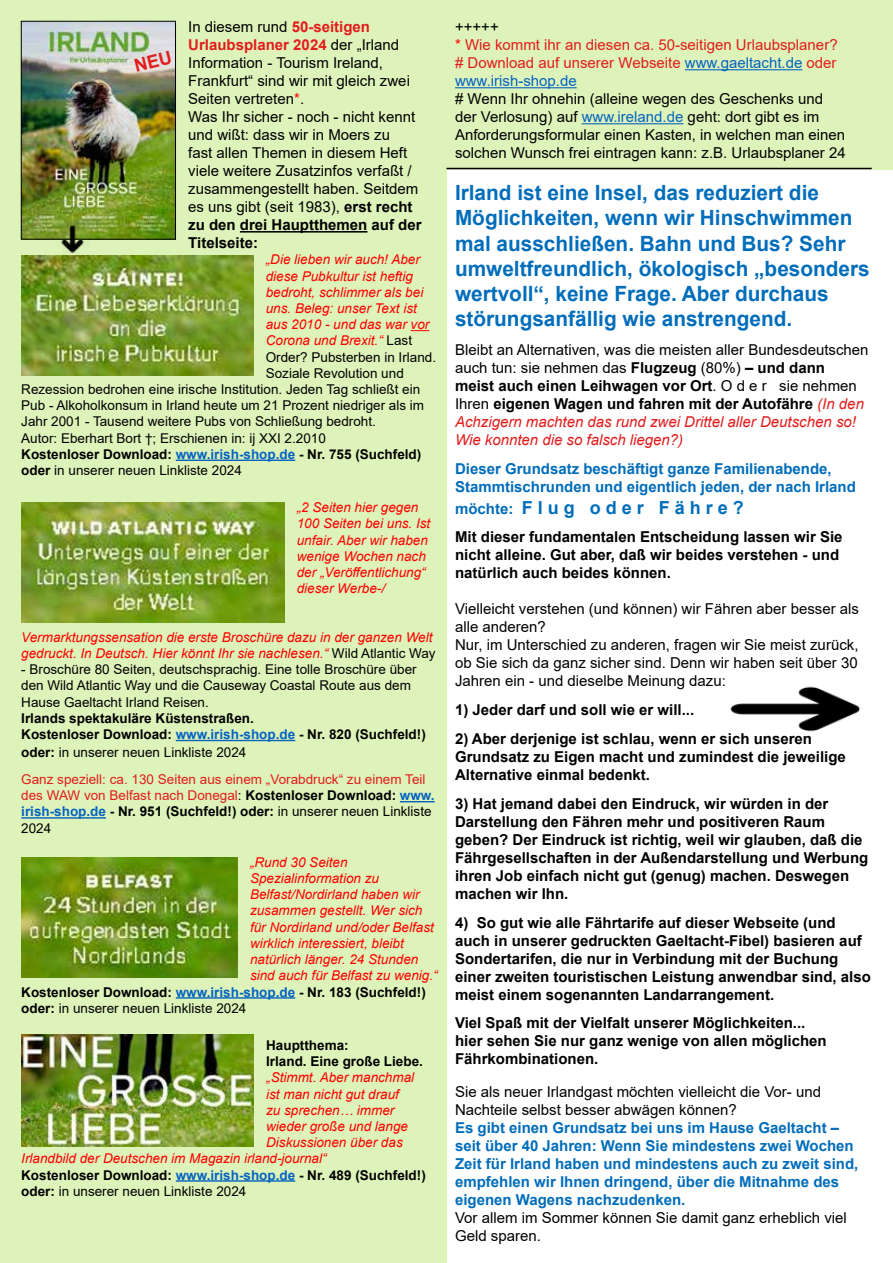
<style>
.page{position:relative;width:893px;height:1263px;background:#fff}
.page>*{position:absolute;margin:0;border:0;box-sizing:border-box;transform-origin:0 0}
.t1{font:700 21px/25.2px "Arial";color:#006dbb}
.t2{font:700 18px "Arial";color:#006dbb}
.t3{font:15px/18px "Arial";color:#000}
.t4{font:700 15px/18px "Arial";color:#000}
.t5{font:700 15px/18px "Arial";color:#006dbb}
.t6{font:15px/18px "Arial";color:#e21c1c}
.t7{font:italic 13.5px/16.2px "Arial";color:#f00}
.t8{font:13.5px/16.2px "Arial";color:#000}
.t9{font:700 13.5px/16.2px "Arial";color:#000}
.t10{font:13.5px/27px "Arial";color:#e21c1c}
.s1{font-weight:700;color:#e21c1c}
.s2{color:#f00}
.s3{font-weight:700}
.s4{font-style:normal;color:#000}
.s5{color:#0563c1}
.s6{font-weight:700;color:#000}
.s7{color:#000}
.s8{font-weight:400;color:#e21c1c}
.s9{font-weight:400}
.s10{font-style:italic;color:#e21c1c}
.s11{font-size:15px}
</style>
<div class="page">
<div style="left:446px;top:0;width:447px;height:169px;background:#def3ba"></div>
<div style="left:0;top:0;width:446px;height:1263px;background:#def3ba"></div>
<hr style="left:240px;top:231px;width:127px;height:2px;background:#000">
<svg style="left:411px;top:330px;width:18px;height:1px"></svg>
<hr style="left:176px;top:460px;width:119px;height:1px;background:#0563c1">
<hr style="left:176px;top:740px;width:119px;height:1px;background:#0563c1">
<hr style="left:400px;top:801px;width:35px;height:1px;background:#0563c1">
<hr style="left:21px;top:817px;width:85px;height:2px;background:#0563c1">
<hr style="left:176px;top:997px;width:119px;height:2px;background:#0563c1">
<hr style="left:176px;top:1180px;width:119px;height:2px;background:#0563c1">
<hr style="left:685px;top:69px;width:117px;height:1px;background:#0563c1">
<hr style="left:455px;top:87px;width:122px;height:1px;background:#0563c1">
<hr style="left:582px;top:123px;width:101px;height:1px;background:#0563c1">
<img style="left:21px;top:503px;width:263px;height:120px">
<img style="left:21px;top:857px;width:216px;height:120px">
<img style="left:21px;top:255px;width:232px;height:120px">
<img style="left:21px;top:1035px;width:232px;height:111px">
<hr style="left:446px;top:168px;width:426px;height:1px;background:#000">
<img style="left:730px;top:686px;width:130px;height:46px">
<img style="left:23px;top:23px;width:151px;height:214px">
<div style="left:21px;top:21px;width:155px;height:218px;border:1px solid #000"></div>
<img style="left:57px;top:223px;width:31px;height:32px">
<svg style="left:134px;top:51px;width:38px;height:21px"></svg>
<p class="t3" style="left:188px;top:18px;width:235px">In diesem rund <span class="s1">50-seitigen<br>Urlaubsplaner 2024</span> der „Irland<br>Information - Tourism Ireland,<br>Frankfurt“ sind wir mit gleich zwei<br>Seiten vertreten<span class="s2">*</span>.<br>Was Ihr sicher - noch - nicht kennt und wißt: dass wir in Moers zu<br>fast allen Themen in diesem Heft viele weitere Zusatzinfos verfaßt / zusammengestellt haben. Seitdem es uns gibt (seit 1983), <span class="s3">erst recht zu den drei Hauptthemen auf der<br>Titelseite:</span></p>
<p class="t7" style="left:266px;top:252px;width:156px">„Die lieben wir auch! Aber</p>
<p class="t7" style="left:266px;top:268px;width:149px">diese Pubkultur ist heftig</p>
<p class="t7" style="left:266px;top:284px;width:159px">bedroht, schlimmer als bei</p>
<p class="t7" style="left:266px;top:300px;width:153px">uns. Beleg: unser Text ist</p>
<p class="t7" style="left:266px;top:317px;width:165px">aus 2010 - und das war vor</p>
<p class="t7" style="left:266px;top:333px;width:148px">Corona und Brexit.“ <span class="s4">Last</span></p>
<p class="t8" style="left:266px;top:349px;width:172px">Order? Pubsterben in Irland.</p>
<p class="t8" style="left:266px;top:365px;width:140px">Soziale Revolution und</p>
<p class="t8" style="left:21px;top:381px;width:400px">Rezession bedrohen eine irische Institution. Jeden Tag schließt ein</p>
<p class="t8" style="left:21px;top:397px;width:404px">Pub - Alkoholkonsum in Irland heute um 21 Prozent niedriger als im</p>
<p class="t8" style="left:21px;top:413px;width:356px">Jahr 2001 - Tausend weitere Pubs von Schließung bedroht.</p>
<p class="t8" style="left:21px;top:430px;width:306px">Autor: Eberhart Bort †; Erschienen in: ij XXI 2.2010</p>
<p class="t9" style="left:21px;top:446px;width:402px">Kostenloser Download: <span class="s5">www.irish-shop.de</span> - Nr. 755 (Suchfeld)</p>
<p class="t8" style="left:21px;top:462px;width:222px"><span class="s3">oder</span> in unserer neuen Linkliste 2024</p>
<p class="t7" style="left:297px;top:500px;width:135px">„2 Seiten hier gegen<br>100 Seiten bei uns. Ist unfair. Aber wir haben wenige Wochen nach der „Veröffentlichung“ dieser Werbe-/</p>
<p class="t7" style="left:21px;top:629px;width:416px">Vermarktungssensation die erste Broschüre dazu in der ganzen Welt gedruckt. In Deutsch. Hier könnt Ihr sie nachlesen.“ <span class="s4">Wild Atlantic Way</span></p>
<p class="t8" style="left:21px;top:661px;width:397px">- Broschüre 80 Seiten, deutschsprachig. Eine tolle Broschüre über den Wild Atlantic Way und die Causeway Coastal Route aus dem<br>Hause Gaeltacht Irland Reisen.</p>
<p class="t9" style="left:21px;top:710px;width:406px">Irlands spektakuläre Küstenstraßen.<br>Kostenloser Download: <span class="s5">www.irish-shop.de</span> - Nr. 820 (Suchfeld!)</p>
<p class="t10" style="left:21px;top:739px;width:406px"><span class="s6">oder:</span> <span class="s7">in unserer neuen Linkliste 2024<br></span>Ganz speziell: ca. 130 Seiten aus einem „Vorabdruck“ zu einem Teil</p>
<p class="t9" style="left:21px;top:787px;width:415px"><span class="s8">des WAW von Belfast nach Donegal</span><span class="s9">:</span> Kostenloser Download: <span class="s5">www. irish-shop.de</span> - Nr. 951 (Suchfeld!) oder: <span class="s9">in unserer neuen Linkliste<br>2024</span></p>
<p class="t7" style="left:250px;top:854px;width:99px">„Rund 30 Seiten</p>
<p class="t7" style="left:250px;top:870px;width:131px">Spezialinformation zu</p>
<p class="t7" style="left:250px;top:887px;width:171px">Belfast/Nordirland haben wir</p>
<p class="t7" style="left:250px;top:903px;width:174px">zusammen gestellt. Wer sich</p>
<p class="t7" style="left:250px;top:919px;width:185px">für Nordirland und/oder Belfast</p>
<p class="t7" style="left:250px;top:935px;width:155px">wirklich interessiert, bleibt</p>
<p class="t7" style="left:250px;top:951px;width:170px">natürlich länger. 24 Stunden</p>
<p class="t7" style="left:250px;top:968px;width:189px">sind auch für Belfast zu wenig.“</p>
<p class="t9" style="left:21px;top:984px;width:406px">Kostenloser Download: <span class="s5">www.irish-shop.de</span> - Nr. 183 (Suchfeld!)</p>
<p class="t8" style="left:21px;top:1000px;width:227px"><span class="s3">oder:</span> in unserer neuen Linkliste 2024</p>
<p class="t9" style="left:266px;top:1037px;width:158px">Hauptthema:<br>Irland. Eine große Liebe.</p>
<p class="t7" style="left:266px;top:1070px;width:150px">„Stimmt. Aber manchmal</p>
<p class="t7" style="left:266px;top:1086px;width:134px">ist man nicht gut drauf</p>
<p class="t7" style="left:266px;top:1102px;width:130px">zu sprechen… immer</p>
<p class="t7" style="left:266px;top:1118px;width:143px">wieder große und lange</p>
<p class="t7" style="left:266px;top:1134px;width:138px">Diskussionen über das</p>
<p class="t7" style="left:21px;top:1151px;width:307px">Irlandbild der Deutschen im Magazin irland-journal“</p>
<p class="t9" style="left:21px;top:1167px;width:406px">Kostenloser Download: <span class="s5">www.irish-shop.de</span> - Nr. 489 (Suchfeld!)</p>
<p class="t8" style="left:21px;top:1183px;width:227px"><span class="s3">oder:</span> in unserer neuen Linkliste 2024</p>
<p class="t6" style="left:455px;top:18px;width:384px"><span class="s7">+++++<br></span><span class="s2">*</span> Wie kommt ihr an diesen ca. 50-seitigen Urlaubsplaner? # Download auf unserer Webseite <span class="s5">www.gaeltacht.de</span> oder <span class="s5">www.irish-shop.de</span></p>
<p class="t3" style="left:455px;top:90px;width:392px"># Wenn Ihr ohnehin (alleine wegen des Geschenks und der Verlosung) auf <span class="s5">www.ireland.de</span> geht: dort gibt es im Anforderungsformular einen Kasten, in welchen man einen solchen Wunsch frei eintragen kann: z.B. Urlaubsplaner 24</p>
<h1 class="t1" style="left:455px;top:181px;width:416px">Irland ist eine Insel, das reduziert die Möglichkeiten, wenn wir Hinschwimmen mal ausschließen. Bahn und Bus? Sehr umweltfreundlich, ökologisch „besonders wertvoll“, keine Frage. Aber durchaus störungsanfällig wie anstrengend.</h1>
<p class="t3" style="left:455px;top:341px;width:415px">Bleibt an Alternativen, was die meisten aller Bundesdeutschen auch tun: sie nehmen das <span class="s3">Flugzeug</span> (80%) <span class="s3">– und dann<br>meist auch einen Leihwagen vor Ort</span>. O d e r sie nehmen Ihren <span class="s3">eigenen Wagen und fahren mit der Autofähre</span> <span class="s10">(In den Achzigern machten das rund zwei Drittel aller Deutschen so!<br>Wie konnten die so falsch liegen?)</span></p>
<p class="t5" style="left:455px;top:460px;width:402px">Dieser Grundsatz beschäftigt ganze Familienabende,<br>Stammtischrunden und eigentlich jeden, der nach Irland</p>
<p class="t2" style="left:455px;top:494px;width:290px"><span class="s11">möchte:</span> F l u g o d e r F ä h r e ?</p>
<p class="t4" style="left:455px;top:528px;width:389px">Mit dieser fundamentalen Entscheidung lassen wir Sie nicht alleine. Gut aber, daß wir beides verstehen - und natürlich auch beides können.</p>
<p class="t3" style="left:455px;top:600px;width:406px">Vielleicht verstehen (und können) wir Fähren aber besser als alle anderen?<br>Nur, im Unterschied zu anderen, fragen wir Sie meist zurück, ob Sie sich da ganz sicher sind. Denn wir haben seit über 30<br>Jahren ein - und dieselbe Meinung dazu:</p>
<p class="t4" style="left:455px;top:701px;width:241px">1) Jeder darf und soll wie er will...</p>
<p class="t4" style="left:455px;top:730px;width:392px">2) Aber derjenige ist schlau, wenn er sich unseren<br>Grundsatz zu Eigen macht und zumindest die jeweilige<br>Alternative einmal bedenkt.</p>
<p class="t4" style="left:455px;top:795px;width:415px">3) Hat jemand dabei den Eindruck, wir würden in der Darstellung den Fähren mehr und positiveren Raum geben? Der Eindruck ist richtig, weil wir glauben, daß die Fährgesellschaften in der Außendarstellung und Werbung ihren Job einfach nicht gut (genug) machen. Deswegen machen wir Ihn.</p>
<p class="t4" style="left:455px;top:913px;width:417px">4) So gut wie alle Fährtarife auf dieser Webseite (und auch in unserer gedruckten Gaeltacht-Fibel) basieren auf Sondertarifen, die nur in Verbindung mit der Buchung einer zweiten touristischen Leistung anwendbar sind, also meist einem sogenannten Landarrangement.</p>
<p class="t4" style="left:455px;top:1014px;width:373px">Viel Spaß mit der Vielfalt unserer Möglichkeiten... hier sehen Sie nur ganz wenige von allen möglichen<br>Fährkombinationen.</p>
<p class="t3" style="left:455px;top:1083px;width:368px">Sie als neuer Irlandgast möchten vielleicht die Vor- und<br>Nachteile selbst besser abwägen können?</p>
<p class="t5" style="left:455px;top:1119px;width:405px">Es gibt einen Grundsatz bei uns im Hause Gaeltacht – seit über 40 Jahren: Wenn Sie mindestens zwei Wochen Zeit für Irland haben und mindestens auch zu zweit sind, empfehlen wir Ihnen dringend, über die Mitnahme des eigenen Wagens nachzudenken.</p>
<p class="t3" style="left:455px;top:1209px;width:393px">Vor allem im Sommer können Sie damit ganz erheblich viel<br>Geld sparen.</p>
</div>
